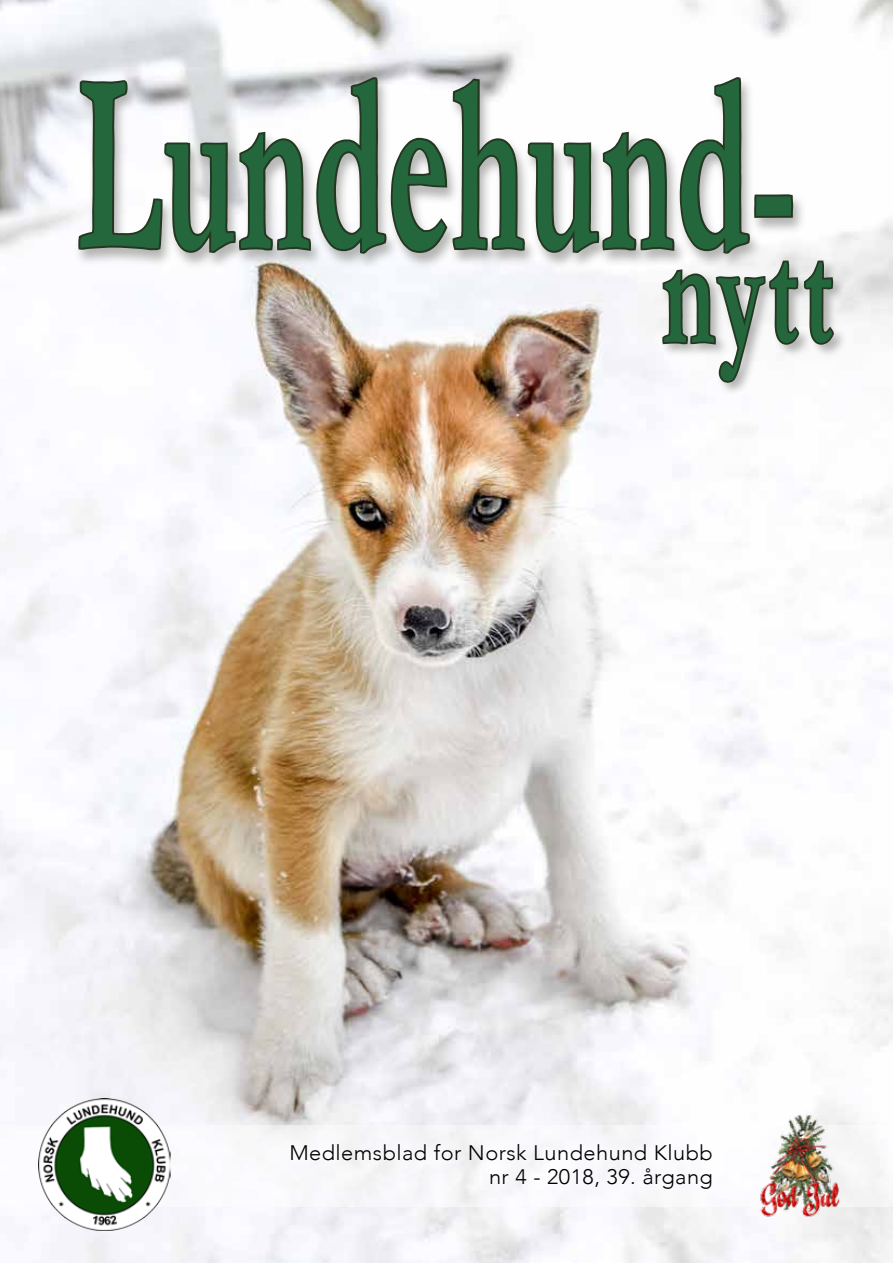
<style>
.page{position:relative;width:893px;height:1263px;background:#fff}
.page>*{position:absolute;margin:0;border:0;box-sizing:border-box;transform-origin:0 0}
.t1{font:700 260.1px "Garamond";letter-spacing:.02em;color:#25673c;scale:.5 1}
.t2{font:700 161.25px "Garamond";color:#25673c;scale:.6 1}
.t3{font:300 21px/24px "Avenir";letter-spacing:.02em;color:#000;text-align:right;scale:1.04 1}
.s1{font-size:208.05px}
</style>
<div class="page">
<img style="left:0;top:0;width:893px;height:1263px">
<div style="left:660px;top:258px;width:188px;height:138px;background:#9d9d9c;opacity:.75"></div>
<img style="left:76px;top:75px;width:374px;height:467px">
<img style="left:450px;top:76px;width:75px;height:623px">
<svg style="left:525px;top:75px;width:311px;height:1188px"></svg>
<div style="left:0;top:1125px;width:893px;height:82px;background:#f9f8fb"></div>
<img style="left:39px;top:1098px;width:132px;height:132px">
<img style="left:744px;top:1109px;width:106px;height:114px">
<h1 class="t1" style="left:78px;top:11px;width:1436px">Lundehund<span class="s1">-</span></h1>
<h2 class="t2" style="left:662px;top:195px;width:286px">nytt</h2>
<p class="t3" style="left:289px;top:1141px;width:409px">Medlemsblad for Norsk Lundehund Klubb nr 4 - 2018, 39. årgang</p>
</div>
